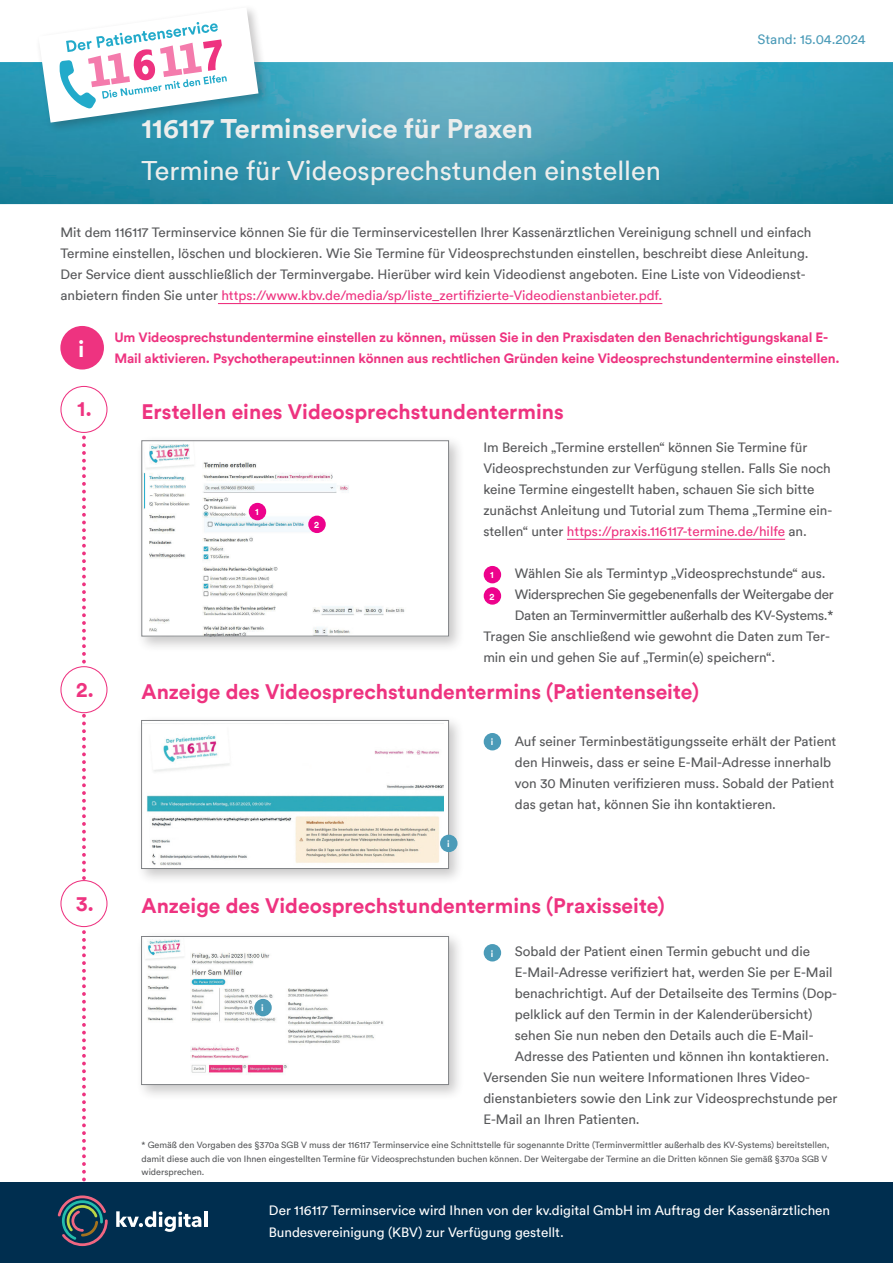
<style>
.page{position:relative;width:893px;height:1263px;background:#fff}
.page>*{position:absolute;margin:0;border:0;box-sizing:border-box;transform-origin:0 0}
.t1{font:27px "Circular";color:#edeeed}
.t2{font:700 27px "Circular";color:#edeeed}
.t3{font:700 23.1px "Circular";color:#fff}
.t4{font:700 21px "Circular";color:#ee3380}
.t5{font:13.5px/21px "Circular";color:#57585a}
.t6{font:700 13.5px/21px "Circular";letter-spacing:-.01em;color:#ee3380}
.t7{font:13.5px/22.5px "Circular";color:#fff}
.t8{font:13.5px "Circular";letter-spacing:-.02em;color:#57585a}
.t9{font:13.5px "Circular";color:#4b9bb8}
.t10{font:700 9.3px "Circular";color:#fff}
.t11{font:9px/13.5px "Circular";color:#57585a}
.s1{color:#ee3380}
</style>
<div class="page">
<div style="left:136px;top:715px;width:329px;height:170px;background:#231f20;opacity:.25"></div>
<div style="left:142px;top:720px;width:307px;height:148px;background:linear-gradient(to right,#fff,#fff)"></div>
<img style="left:143px;top:724px;width:301px;height:143px">
<div style="left:141px;top:720px;width:308px;height:149px;border:1px solid #808285"></div>
<img style="left:0;top:62px;width:893px;height:142px">
<div style="left:60px;top:386px;width:47px;height:47px;border:1px solid #ee3380;border-radius:50%"></div>
<hr style="left:567px;top:539px;width:218px;height:1px;background:#ee3380">
<div style="left:484px;top:566px;width:17px;height:17px;background:#ed028c;border-radius:50%"></div>
<hr style="left:218px;top:303px;width:444px;height:1px;background:#ee3380">
<div style="left:35px;top:4px;width:235px;height:131px;background:#231f20;opacity:.25"></div>
<svg style="left:38px;top:7px;width:220px;height:116px"></svg>
<div style="left:136px;top:435px;width:329px;height:217px;background:#231f20;opacity:.25"></div>
<img style="left:144px;top:442px;width:303px;height:192px">
<div style="left:142px;top:440px;width:307px;height:196px;border:1px solid #808285"></div>
<div style="left:249px;top:503px;width:17px;height:17px;background:#ed028c;border-radius:50%"></div>
<div style="left:308px;top:516px;width:18px;height:17px;background:#ed028c;border-radius:50%"></div>
<div style="left:484px;top:587px;width:17px;height:18px;background:#ed028c;border-radius:50%"></div>
<div style="left:0;top:1182px;width:893px;height:81px;background:#002e4f"></div>
<svg style="left:58px;top:422px;width:50px;height:825px"></svg>
<svg style="left:116px;top:1211px;width:85px;height:21px"></svg>
<hr style="left:204px;top:1211px;width:3px;height:16px;background:#fff">
<div style="left:440px;top:835px;width:17px;height:17px;background:#4b9bb8;border-radius:50%"></div>
<div style="left:484px;top:733px;width:17px;height:17px;background:#4b9bb8;border-radius:50%"></div>
<div style="left:150px;top:828px;width:143px;height:11px;background:#fff"></div>
<div style="left:60px;top:326px;width:44px;height:43px;background:#ee3380;border-radius:50%"></div>
<div style="left:136px;top:931px;width:329px;height:170px;background:#231f20;opacity:.25"></div>
<img style="left:143px;top:938px;width:304px;height:145px">
<div style="left:141px;top:936px;width:308px;height:149px;border:1px solid #808285"></div>
<div style="left:61px;top:880px;width:46px;height:46px;background:#fff;border-radius:50%"></div>
<div style="left:60px;top:880px;width:47px;height:47px;border:1px solid #ee3380;border-radius:50%"></div>
<div style="left:254px;top:999px;width:18px;height:17px;background:#4b9bb8;border-radius:50%"></div>
<div style="left:484px;top:944px;width:17px;height:17px;background:#4b9bb8;border-radius:50%"></div>
<h1 class="t2" style="left:142px;top:111px;width:393px">116117 Terminservice für Praxen</h1>
<h1 class="t1" style="left:142px;top:154px;width:521px">Termine für Videosprechstunden einstellen</h1>
<p class="t9" style="left:758px;top:31px;width:109px">Stand: 15.04.2024</p>
<p class="t5" style="left:60px;top:222px;width:753px">Mit dem 116117 Terminservice können Sie für die Terminservicestellen Ihrer Kassenärztlichen Vereinigung schnell und einfach Termine einstellen, löschen und blockieren. Wie Sie Termine für Videosprechstunden einstellen, beschreibt diese Anleitung.<br>Der Service dient ausschließlich der Terminvergabe. Hierüber wird kein Videodienst angeboten. Eine Liste von Videodienst&shy;anbietern finden Sie unter <span class="s1">https://www.kbv.de/media/sp/liste_zertifizierte-Videodienstanbieter.pdf.</span></p>
<p class="t6" style="left:114px;top:327px;width:727px">Um Videosprechstundentermine einstellen zu können, müssen Sie in den Praxisdaten den Benachrichtigungskanal E-<br>Mail aktivieren. Psychotherapeut:innen können aus rechtlichen Gründen keine Videosprechstundentermine einstellen.</p>
<h2 class="t3" style="left:78px;top:334px;width:8px">i</h2>
<h3 class="t4" style="left:77px;top:398px;width:488px">1. Erstellen eines Videosprechstundentermins</h3>
<p class="t5" style="left:483px;top:437px;width:350px">Im Bereich „Termine erstellen“ können Sie Termine für Videosprechstunden zur Verfügung stellen. Falls Sie noch keine Termine eingestellt haben, schauen Sie sich bitte zunächst Anleitung und Tutorial zum Thema „Termine ein&shy;stellen“ unter <span class="s1">https://praxis.116117-termine.de/hilfe</span> an.</p>
<p class="t5" style="left:515px;top:563px;width:312px">Wählen Sie als Termintyp „Videosprechstunde“ aus.</p>
<p class="t8" style="left:515px;top:586px;width:320px">Widersprechen Sie gegebenenfalls der Weitergabe der</p>
<p class="t8" style="left:515px;top:607px;width:320px">Daten an Terminvermittler außerhalb des KV-Systems.*</p>
<p class="t5" style="left:483px;top:626px;width:348px">Tragen Sie anschließend wie gewohnt die Daten zum Ter-</p>
<p class="t5" style="left:483px;top:647px;width:293px">min ein und gehen Sie auf „Termin(e) speichern“.</p>
<p class="t10" style="left:255px;top:506px;width:5px">1</p>
<p class="t10" style="left:314px;top:519px;width:7px">2</p>
<p class="t10" style="left:490px;top:569px;width:5px">1</p>
<p class="t10" style="left:489px;top:590px;width:7px">2</p>
<h3 class="t4" style="left:76px;top:678px;width:624px">2. Anzeige des Videosprechstundentermins (Patientenseite)</h3>
<p class="t10" style="left:447px;top:838px;width:4px">i</p>
<p class="t10" style="left:491px;top:736px;width:4px">i</p>
<p class="t5" style="left:515px;top:731px;width:323px">Auf seiner Terminbestätigungsseite erhält der Patient den Hinweis, dass er seine E-Mail-Adresse innerhalb von 30 Minuten verifizieren muss. Sobald der Patient das getan hat, können Sie ihn kontaktieren.</p>
<h3 class="t4" style="left:76px;top:892px;width:590px">3. Anzeige des Videosprechstundentermins (Praxisseite)</h3>
<p class="t10" style="left:261px;top:1002px;width:4px">i</p>
<p class="t5" style="left:515px;top:941px;width:297px">Sobald der Patient einen Termin gebucht und die</p>
<p class="t5" style="left:515px;top:962px;width:319px">E-Mail-Adresse verifiziert hat, werden Sie per E-Mail</p>
<p class="t5" style="left:515px;top:983px;width:324px">benachrichtigt. Auf der Detailseite des Termins (Dop-</p>
<p class="t5" style="left:515px;top:1004px;width:299px">pelklick auf den Termin in der Kalenderübersicht)</p>
<p class="t5" style="left:515px;top:1025px;width:300px">sehen Sie nun neben den Details auch die E-Mail-</p>
<p class="t5" style="left:515px;top:1046px;width:316px">Adresse des Patienten und können ihn kontaktieren.</p>
<p class="t5" style="left:483px;top:1067px;width:328px">Versenden Sie nun weitere Informationen Ihres Video-</p>
<p class="t5" style="left:483px;top:1088px;width:356px">dienstanbieters sowie den Link zur Videosprechstunde per</p>
<p class="t5" style="left:483px;top:1109px;width:158px">E-Mail an Ihren Patienten.</p>
<p class="t10" style="left:491px;top:947px;width:4px">i</p>
<p class="t11" style="left:142px;top:1138px;width:689px">* Gemäß den Vorgaben des §370a SGB V muss der 116117 Terminservice eine Schnittstelle für sogenannte Dritte (Terminvermittler außerhalb des KV-Systems) bereitstellen, damit diese auch die von Ihnen eingestellten Termine für Videosprechstunden buchen können. Der Weitergabe der Termine an die Dritten können Sie gemäß §370a SGB V widersprechen.</p>
<p class="t7" style="left:269px;top:1199px;width:563px">Der 116117 Terminservice wird Ihnen von der kv.digital GmbH im Auftrag der Kassenärztlichen<br>Bundesvereinigung (KBV) zur Verfügung gestellt.</p>
</div>
